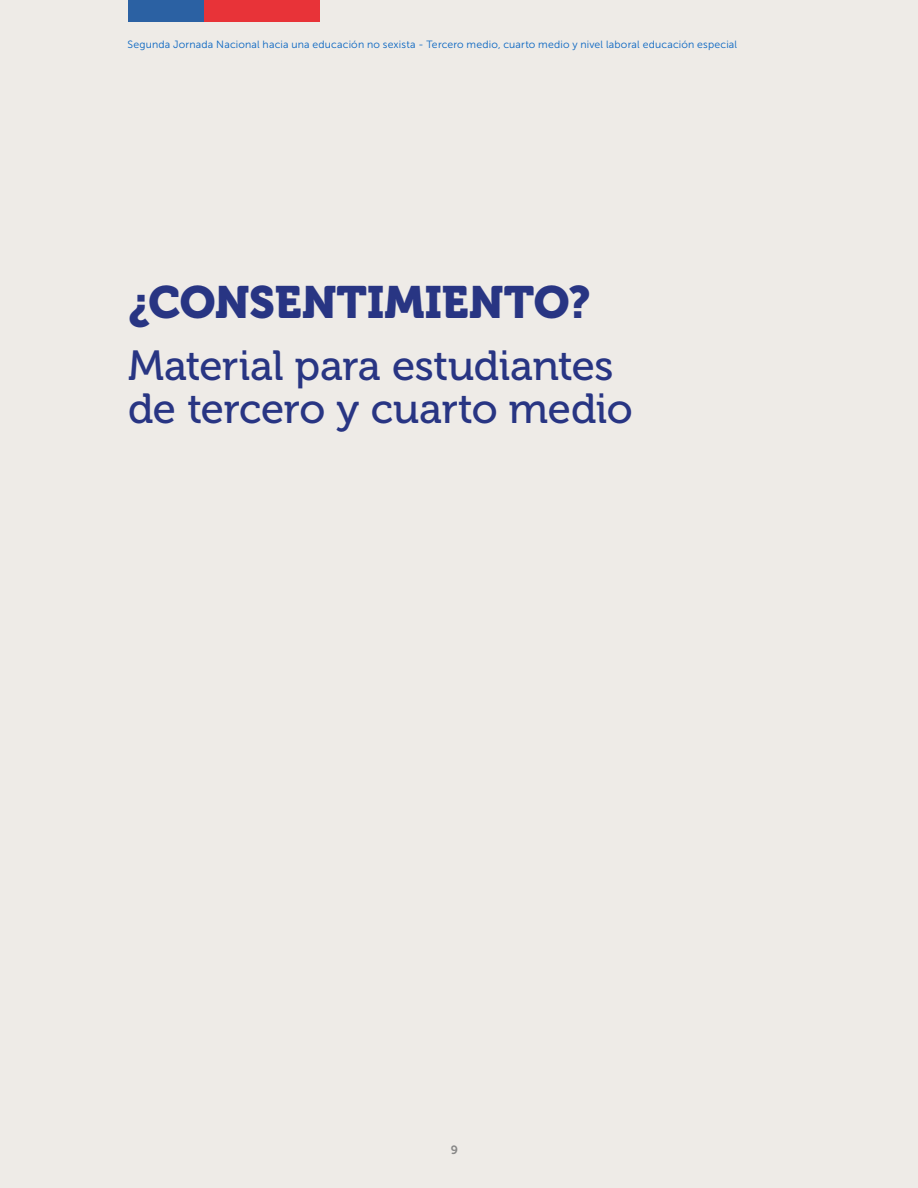
<style>
.page{position:relative;width:918px;height:1188px;background:#eeebe7}
.page>*{position:absolute;margin:0;border:0;box-sizing:border-box;transform-origin:0 0}
.t1{font:45px "Museo 900";color:#283583}
.t2{font:42px/43.5px "Museo 500";letter-spacing:-.01em;color:#283583}
.t3{font:12px "Museo Sans 700";color:#878787}
.t4{font:10.5px "Museo Sans 300";letter-spacing:.02em;color:#0563c1}
</style>
<div class="page">
<div style="left:128px;top:0;width:80px;height:21px;background:#2b61a3"></div>
<div style="left:205px;top:0;width:115px;height:21px;background:#e83338"></div>
<p class="t4" style="left:128px;top:39px;width:611px">Segunda Jornada Nacional hacia una educación no sexista - Tercero medio, cuarto medio y nivel laboral educación especial</p>
<h1 class="t1" style="left:128px;top:277px;width:464px">¿CONSENTIMIENTO?</h1>
<h2 class="t2" style="left:128px;top:344px;width:506px">Material para estudiantes de tercero y cuarto medio</h2>
<p class="t3" style="left:451px;top:1143px;width:9px">9</p>
</div>
